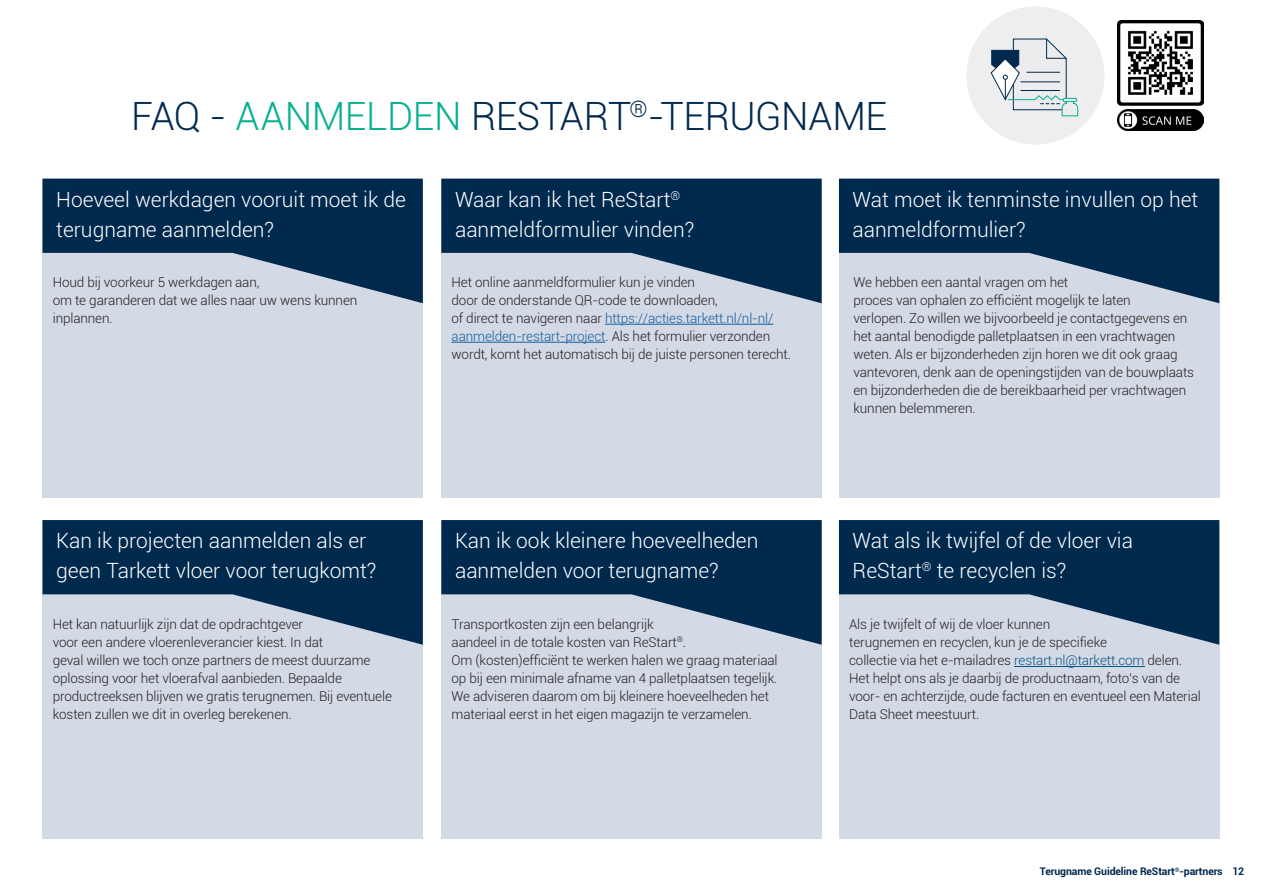
<style>
.page{position:relative;width:1263px;height:893px;background:#fff}
.page>*{position:absolute;margin:0;border:0;box-sizing:border-box;transform-origin:0 0}
.Intro_mono_-_12_18{font:300 39px "Roboto";letter-spacing:-.015em;color:#00294e}
.t1{font:300 21px/30px "Roboto";color:#fff}
.t2{font:300 13.5px/18px "Roboto";letter-spacing:-.01em;color:#231f20}
.t3{font:700 10.5px "Roboto";letter-spacing:-.01em;color:#00294e}
.s1{color:#07b18f}
.s2{color:#175d9e}
.s3{color:#095486}
</style>
<div class="page">
<div style="left:839px;top:179px;width:380px;height:318px;background:#d3dae5"></div>
<svg style="left:839px;top:179px;width:380px;height:124px;fill:#00294e"></svg>
<div style="left:839px;top:520px;width:380px;height:319px;background:#d3dae5"></div>
<svg style="left:839px;top:520px;width:380px;height:125px;fill:#00294e"></svg>
<div style="left:441px;top:520px;width:381px;height:319px;background:#d3dae5"></div>
<svg style="left:441px;top:520px;width:381px;height:125px;fill:#00294e"></svg>
<div style="left:43px;top:520px;width:380px;height:319px;background:#d3dae5"></div>
<svg style="left:43px;top:520px;width:380px;height:125px;fill:#00294e"></svg>
<div style="left:441px;top:179px;width:381px;height:318px;background:#d3dae5"></div>
<svg style="left:441px;top:179px;width:381px;height:124px;fill:#00294e"></svg>
<hr style="left:605px;top:324px;width:168px;height:1px;background:#175d9e">
<hr style="left:452px;top:342px;width:153px;height:1px;background:#175d9e">
<div style="left:43px;top:179px;width:380px;height:318px;background:#d3dae5"></div>
<div style="left:966px;top:6px;width:138px;height:139px;background:#eeeeef;border-radius:50%"></div>
<svg style="left:990px;top:38px;width:89px;height:79px"></svg>
<div style="left:1062px;top:98px;width:15px;height:4px;border:1px solid #07b18f;border-radius:2px"></div>
<img style="left:1118px;top:20px;width:85px;height:111px">
<svg style="left:43px;top:179px;width:380px;height:124px;fill:#00294e"></svg>
<hr style="left:1014px;top:667px;width:130px;height:1px;background:#095486">
<p class="Intro_mono_-_12_18" style="left:131px;top:89px;width:757px">FAQ - <span class="s1">AANMELDEN</span> RESTART<sup>®</sup>-TERUGNAME</p>
<p class="t1" style="left:56px;top:183px;width:351px">Hoeveel werkdagen vooruit moet ik de terugname aanmelden?</p>
<p class="t1" style="left:455px;top:183px;width:241px">Waar kan ik het ReStart<sup>® </sup>aanmeldformulier vinden?</p>
<p class="t1" style="left:853px;top:183px;width:347px">Wat moet ik tenminste invullen op het aanmeldformulier?</p>
<p class="t2" style="left:53px;top:273px;width:306px">Houd bij voorkeur 5 werkdagen aan,<br>om te garanderen dat we alles naar uw wens kunnen inplannen.</p>
<p class="t2" style="left:452px;top:273px;width:341px">Het online aanmeldformulier kun je vinden<br>door de onderstande QR-code te downloaden,<br>of direct te navigeren naar <span class="s2">https://acties.tarkett.nl/nl-nl/ aanmelden-restart-project</span>. Als het formulier verzonden wordt, komt het automatisch bij de juiste personen terecht.</p>
<p class="t2" style="left:853px;top:273px;width:342px">We hebben een aantal vragen om het<br>proces van ophalen zo efficiënt mogelijk te laten<br>verlopen. Zo willen we bijvoorbeeld je contactgegevens en het aantal benodigde palletplaatsen in een vrachtwagen weten. Als er bijzonderheden zijn horen we dit ook graag vantevoren, denk aan de openingstijden van de bouwplaats en bijzonderheden die de bereikbaarheid per vrachtwagen kunnen belemmeren.</p>
<p class="t1" style="left:56px;top:525px;width:322px">Kan ik projecten aanmelden als er geen Tarkett vloer voor terugkomt?</p>
<p class="t2" style="left:53px;top:614px;width:341px">Het kan natuurlijk zijn dat de opdrachtgever<br>voor een andere vloerenleverancier kiest. In dat<br>geval willen we toch onze partners de meest duurzame oplossing voor het vloerafval aanbieden. Bepaalde productreeksen blijven we gratis terugnemen. Bij eventuele kosten zullen we dit in overleg berekenen.</p>
<p class="t1" style="left:455px;top:525px;width:305px">Kan ik ook kleinere hoeveelheden aanmelden voor terugname?</p>
<p class="t2" style="left:452px;top:614px;width:328px">Transportkosten zijn een belangrijk<br>aandeel in de totale kosten van ReStart<sup>®</sup>.<br>Om (kosten)efficiënt te werken halen we graag materiaal op bij een minimale afname van 4 palletplaatsen tegelijk.<br>We adviseren daarom om bij kleinere hoeveelheden het materiaal eerst in het eigen magazijn te verzamelen.</p>
<p class="t1" style="left:853px;top:525px;width:282px">Wat als ik twijfel of de vloer via<br>ReStart<sup>®</sup> te recyclen is?</p>
<p class="t2" style="left:849px;top:614px;width:353px">Als je twijfelt of wij de vloer kunnen<br>terugnemen en recyclen, kun je de specifieke<br>collectie via het e-mailadres <span class="s3">restart.nl@tarkett.com</span> delen.<br>Het helpt ons als je daarbij de productnaam, foto’s van de voor- en achterzijde, oude facturen en eventueel een Material Data Sheet meestuurt.</p>
<p class="t3" style="left:1040px;top:864px;width:184px">Terugname Guideline ReStart<sup>®</sup>-partners</p>
<p class="t3" style="left:1232px;top:864px;width:13px">12</p>
</div>
